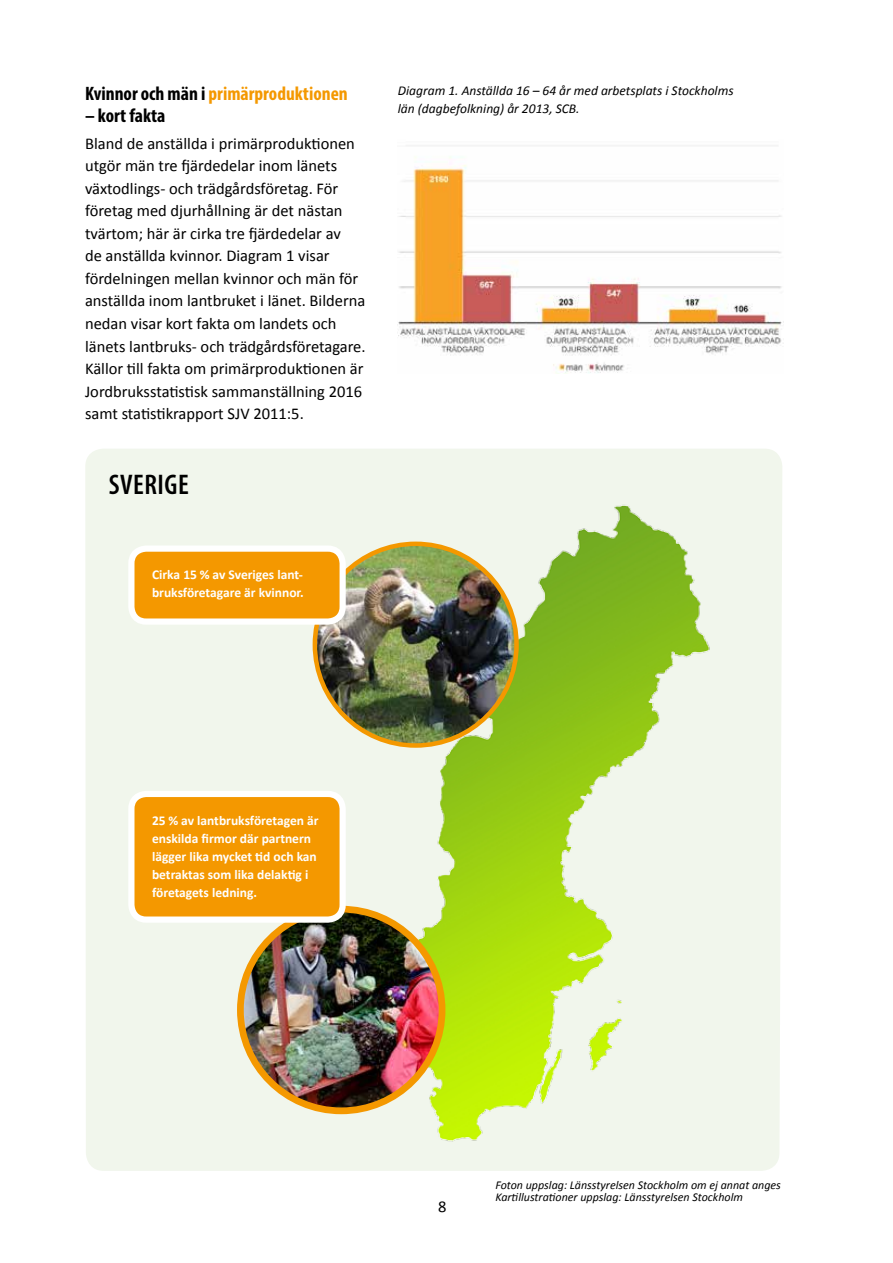
<style>
.page{position:relative;width:893px;height:1263px;background:#fff}
.page>*{position:absolute;margin:0;border:0;box-sizing:border-box;transform-origin:0 0}
.t1{font:600 condensed 28.5px "Myriad Pro";letter-spacing:.02em;color:#000}
.t2{font:700 condensed 19.5px "Myriad Pro";color:#f49800}
.t3{font:700 condensed 19.5px "Myriad Pro";color:#000}
.t4{font:16.5px/22.5px "Calibri";color:#000}
.t5{font:700 13.5px/18px "Calibri";color:#fff}
.t6{font:italic 13.5px/18px "Calibri";color:#000}
.t7{font:italic 12px/12px "Calibri";color:#000}
.s1{color:#000}
</style>
<div class="page">
<div style="left:85px;top:449px;width:697px;height:722px;background:#f1f6ec"></div>
<img style="left:398px;top:145px;width:384px;height:229px">
<img style="left:400px;top:481px;width:315px;height:690px">
<img style="left:240px;top:913px;width:202px;height:198px">
<div style="left:237px;top:906px;width:208px;height:208px;border:7px solid #f49800;border-radius:50%"></div>
<div style="left:131px;top:794px;width:212px;height:125px;background:#f49800;border-radius:15px"></div>
<div style="left:128px;top:791px;width:218px;height:132px;border:6px solid #fff;border-radius:15px"></div>
<img style="left:315px;top:544px;width:201px;height:201px;border-radius:101px">
<div style="left:131px;top:549px;width:212px;height:73px;background:#f49800;border-radius:15px"></div>
<div style="left:128px;top:545px;width:218px;height:80px;border:6px solid #fff;border-radius:15px"></div>
<p class="t2" style="left:85px;top:81px;width:264px"><span class="s1">Kvinnor och män i</span> primärproduktionen</p>
<p class="t3" style="left:85px;top:103px;width:82px">– kort fakta</p>
<p class="t4" style="left:85px;top:132px;width:282px">Bland de anställda i primärproduktionen utgör män tre fjärdedelar inom länets växtodlings- och trädgårdsföretag. För företag med djurhållning är det nästan tvärtom; här är cirka tre fjärdedelar av<br>de anställda kvinnor. Diagram 1 visar fördelningen mellan kvinnor och män för anställda inom lantbruket i länet. Bilderna nedan visar kort fakta om landets och länets lantbruks- och trädgårdsföretagare.<br>Källor till fakta om primärproduktionen är Jordbruksstatistisk sammanställning 2016 samt statistikrapport SJV 2011:5.</p>
<h1 class="t1" style="left:109px;top:469px;width:82px">SVERIGE</h1>
<p class="t5" style="left:152px;top:566px;width:153px">Cirka 15 % av Sveriges lant&shy;bruksföretagare är kvinnor.</p>
<p class="t6" style="left:398px;top:81px;width:337px">Diagram 1. Anställda 16 – 64 år med arbetsplats i Stockholms län (dagbefolkning) år 2013, SCB.</p>
<p class="t5" style="left:152px;top:811px;width:168px">25 % av lantbruksföretagen är enskilda firmor där partnern lägger lika mycket tid och kan betraktas som lika delaktig i företagets ledning.</p>
<p class="t4" style="left:438px;top:1195px;width:10px">8</p>
<p class="t7" style="left:495px;top:1178px;width:287px">Foton uppslag: Länsstyrelsen Stockholm om ej annat anges<br>Kartillustrationer uppslag: Länsstyrelsen Stockholm</p>
</div>
